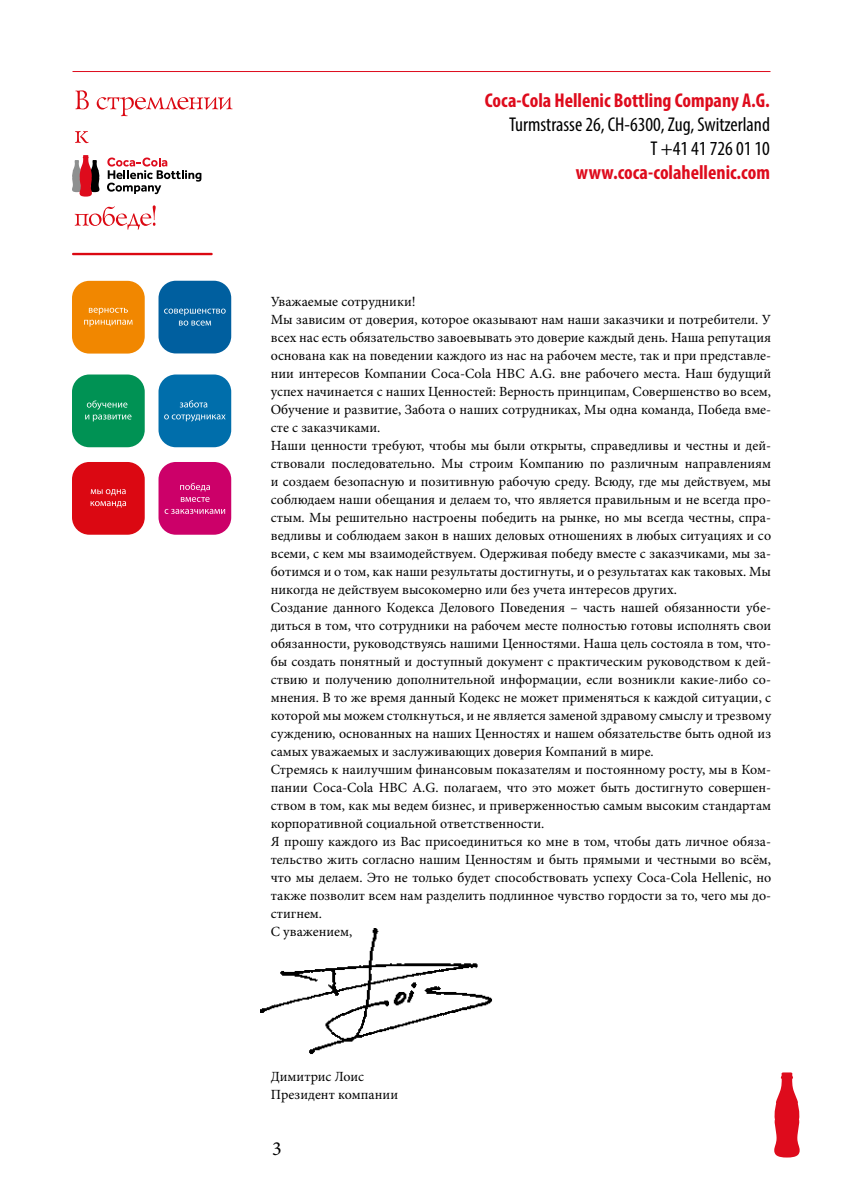
<style>
.page{position:relative;width:842px;height:1191px;background:#fff}
.page>*{position:absolute;margin:0;border:0;box-sizing:border-box;transform-origin:0 0}
.t1{font:700 condensed 20px "Myriad Pro";color:#de0b1c}
.t2{font:condensed 20px/24px "Myriad Pro";color:#000;text-align:right}
.t3{font:20px "Minion Pro";color:#000}
.t4{font:14px/18px "Minion Pro";color:#000}
</style>
<div class="page">
<svg style="left:774px;top:1072px;width:26px;height:85px"></svg>
<img style="left:261px;top:928px;width:231px;height:126px">
<hr style="left:73px;top:71px;width:697px;height:1px;background:#de0b1c">
<div style="left:158px;top:462px;width:73px;height:73px;background:#cc0069;border-radius:17px"></div>
<svg style="left:180px;top:483px;width:30px;height:8px"></svg>
<svg style="left:181px;top:497px;width:29px;height:5px"></svg>
<svg style="left:165px;top:509px;width:60px;height:5px"></svg>
<div style="left:72px;top:281px;width:73px;height:72px;background:#f18700;border-radius:17px"></div>
<svg style="left:84px;top:308px;width:49px;height:19px"></svg>
<div style="left:158px;top:281px;width:73px;height:72px;background:#005f9f;border-radius:17px"></div>
<svg style="left:164px;top:308px;width:62px;height:17px"></svg>
<div style="left:72px;top:374px;width:73px;height:73px;background:#009254;border-radius:17px"></div>
<svg style="left:85px;top:400px;width:47px;height:21px"></svg>
<div style="left:158px;top:374px;width:73px;height:73px;background:#006eab;border-radius:17px"></div>
<svg style="left:180px;top:400px;width:27px;height:7px"></svg>
<svg style="left:164px;top:414px;width:62px;height:7px"></svg>
<div style="left:72px;top:462px;width:73px;height:73px;background:#db0812;border-radius:17px"></div>
<svg style="left:91px;top:489px;width:35px;height:6px"></svg>
<svg style="left:91px;top:501px;width:35px;height:6px"></svg>
<hr style="left:72px;top:253px;width:141px;height:2px;background:#db0812">
<svg style="left:76px;top:90px;width:13px;height:19px"></svg>
<svg style="left:97px;top:97px;width:135px;height:19px"></svg>
<svg style="left:75px;top:131px;width:14px;height:12px"></svg>
<svg style="left:75px;top:205px;width:81px;height:24px"></svg>
<svg style="left:107px;top:157px;width:94px;height:37px"></svg>
<svg style="left:72px;top:155px;width:28px;height:42px"></svg>
<h1 class="t1" style="left:485px;top:88px;width:287px">Coca-Cola Hellenic Bottling Company A.G.</h1>
<h1 class="t2" style="left:509px;top:113px;width:262px">Turmstrasse 26, CH-6300, Zug, Switzerland<br>T +41 41 726 01 10</h1>
<h1 class="t1" style="left:576px;top:160px;width:196px">www.coca-colahellenic.com</h1>
<p class="t4" style="left:271px;top:293px;width:502px">Уважаемые сотрудники!<br>Мы зависим от доверия, которое оказывают нам наши заказчики и потребители. У всех нас есть обязательство завоевывать это доверие каждый день. Наша репутация основана как на поведении каждого из нас на рабочем месте, так и при представле&shy;нии интересов Компании Coca-Cola HBC A.G. вне рабочего места. Наш будущий успех начинается с наших Ценностей: Верность принципам, Совершенство во всем, Обучение и развитие, Забота о наших сотрудниках, Мы одна команда, Победа вме&shy;сте с заказчиками.<br>Наши ценности требуют, чтобы мы были открыты, справедливы и честны и дей&shy;ствовали последовательно. Мы строим Компанию по различным направлениям и создаем безопасную и позитивную рабочую среду. Всюду, где мы действуем, мы соблюдаем наши обещания и делаем то, что является правильным и не всегда про&shy;стым. Мы решительно настроены победить на рынке, но мы всегда честны, спра&shy;ведливы и соблюдаем закон в наших деловых отношениях в любых ситуациях и со всеми, с кем мы взаимодействуем. Одерживая победу вместе с заказчиками, мы за&shy;ботимся и о том, как наши результаты достигнуты, и о результатах как таковых. Мы никогда не действуем высокомерно или без учета интересов других.<br>Создание данного Кодекса Делового Поведения – часть нашей обязанности убе&shy;диться в том, что сотрудники на рабочем месте полностью готовы исполнять свои обязанности, руководствуясь нашими Ценностями. Наша цель состояла в том, что&shy;бы создать понятный и доступный документ с практическим руководством к дей&shy;ствию и получению дополнительной информации, если возникли какие-либо со&shy;мнения. В то же время данный Кодекс не может применяться к каждой ситуации, с которой мы можем столкнуться, и не является заменой здравому смыслу и трезвому суждению, основанных на наших Ценностях и нашем обязательстве быть одной из самых уважаемых и заслуживающих доверия Компаний в мире.<br>Стремясь к наилучшим финансовым показателям и постоянному росту, мы в Ком&shy;пании Coca-Cola HBC A.G. полагаем, что это может быть достигнуто совершен&shy;ством в том, как мы ведем бизнес, и приверженностью самым высоким стандартам корпоративной социальной ответственности.<br>Я прошу каждого из Вас присоединиться ко мне в том, чтобы дать личное обяза&shy;тельство жить согласно нашим Ценностям и быть прямыми и честными во всём, что мы делаем. Это не только будет способствовать успеху Coca-Cola Hellenic, но также позволит всем нам разделить подлинное чувство гордости за то, чего мы до&shy;стигнем.<br>С уважением,</p>
<p class="t4" style="left:271px;top:1067px;width:129px">Димитрис Лоис<br>Президент компании</p>
<h1 class="t3" style="left:272px;top:1134px;width:11px">3</h1>
</div>
